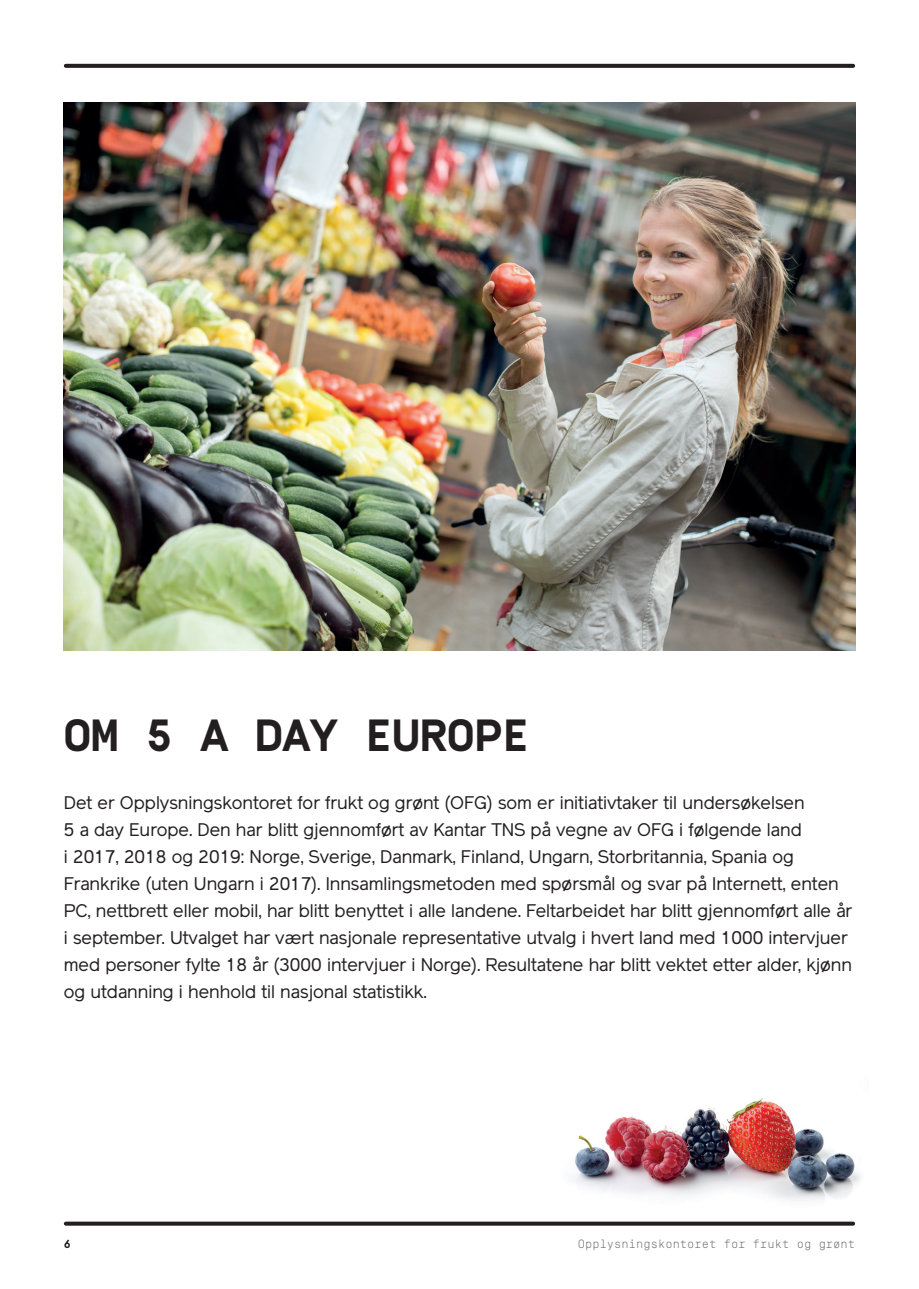
<style>
.page{position:relative;width:919px;height:1289px;background:#fff}
.page>*{position:absolute;margin:0;border:0;box-sizing:border-box;transform-origin:0 0}
.Overskrift_1{font:700 45px "Simplon Mono";color:#231f20}
.Ingress{font:18px/27px "Reader";color:#231f20}
.t1{font:300 12px "Simplon Mono";color:#6c6d70}
.t2{font:700 12px "Simplon Mono";color:#231f20}
</style>
<div class="page">
<img style="left:64px;top:102px;width:791px;height:549px">
<img style="left:571px;top:1098px;width:290px;height:102px">
<svg style="left:66px;top:64px;width:787px;height:4px;background:#2a2627"></svg>
<svg style="left:66px;top:1221px;width:787px;height:4px;background:#454142"></svg>
<p class="Overskrift_1" style="left:64px;top:711px;width:467px">OM 5 A DAY EUROPE</p>
<p class="Ingress" style="left:64px;top:789px;width:790px">Det er Opplysningskontoret for frukt og grønt (OFG) som er initiativtaker til undersøkelsen<br>5 a day Europe. Den har blitt gjennomført av Kantar TNS på vegne av OFG i følgende land<br>i 2017, 2018 og 2019: Norge, Sverige, Danmark, Finland, Ungarn, Storbritannia, Spania og Frankrike (uten Ungarn i 2017). Innsamlingsmetoden med spørsmål og svar på Internett, enten PC, nettbrett eller mobil, har blitt benyttet i alle landene. Feltarbeidet har blitt gjennomført alle år i september. Utvalget har vært nasjonale representative utvalg i hvert land med 1000 intervjuer med personer fylte 18 år (3000 intervjuer i Norge). Resultatene har blitt vektet etter alder, kjønn og utdanning i henhold til nasjonal statistikk.</p>
<p class="t2" style="left:64px;top:1236px;width:9px">6</p>
<p class="t1" style="left:577px;top:1236px;width:279px">Opplysningskontoret for frukt og grønt</p>
</div>
